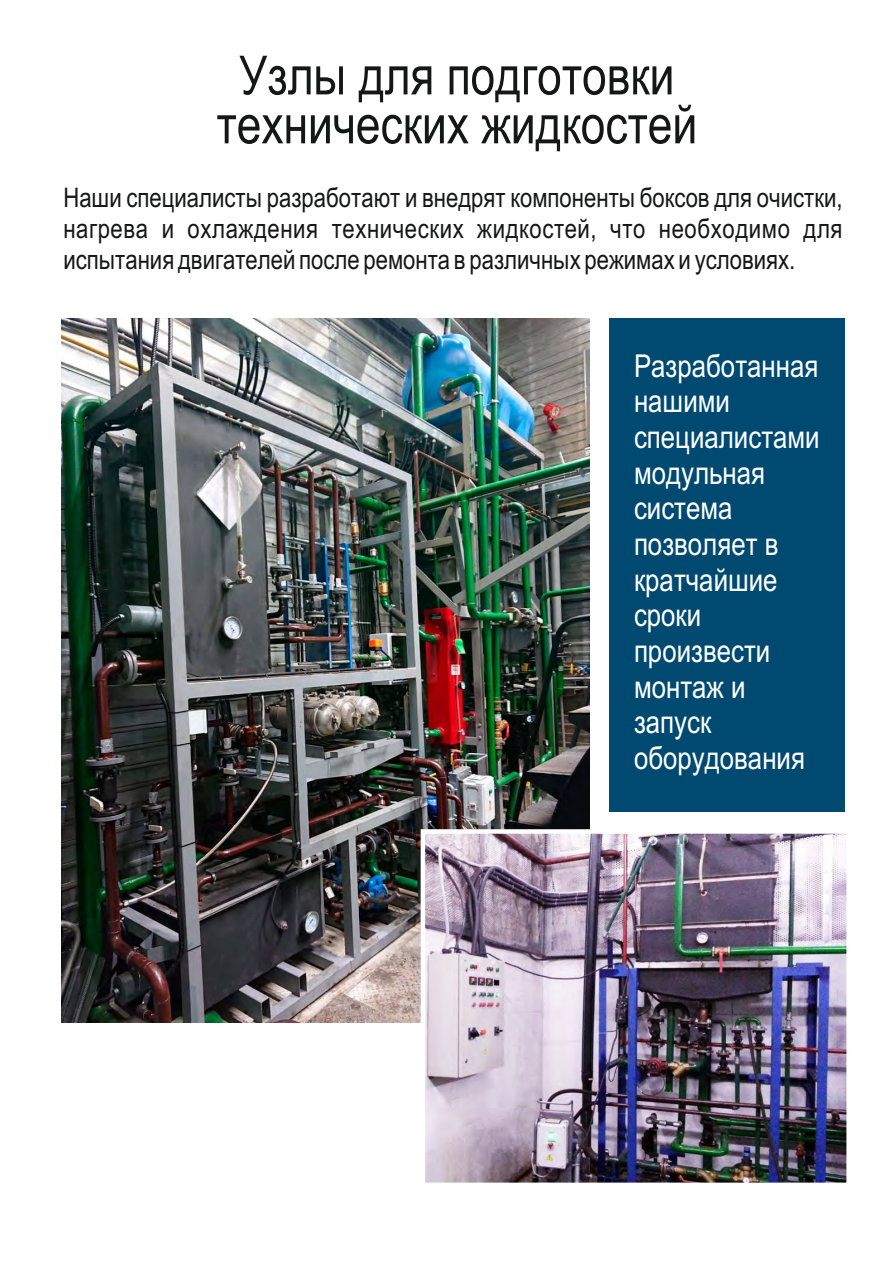
<style>
.page{position:relative;width:893px;height:1263px;background:#fff}
.page>*{position:absolute;margin:0;border:0;box-sizing:border-box;transform-origin:0 0}
.t1{font:54px/48.9px "Arial Narrow";color:#151616;text-align:center}
.t2{font:31.5px/35.7px "Arial Narrow";color:#fff}
.t3{font:27px/30.6px "Arial Narrow";color:#151616;text-align:justify}
</style>
<div class="page">
<div style="left:609px;top:319px;width:236px;height:493px;background:#004a71"></div>
<img style="left:61px;top:319px;width:528px;height:704px">
<img style="left:426px;top:834px;width:420px;height:348px">
<div style="left:421px;top:829px;width:430px;height:358px;border:4px solid #fff"></div>
<h1 class="t1" style="left:216px;top:56px;width:482px">Узлы для подготовки технических жидкостей</h1>
<p class="t3" style="left:63px;top:185px;width:781px">Наши специалисты разработают и внедрят компоненты боксов для очистки, нагрева и охлаждения технических жидкостей, что необходимо для испытания двигателей после ремонта в различных режимах и условиях.</p>
<p class="t2" style="left:634px;top:350px;width:187px">Разработанная нашими специалистами модульная система позволяет в кратчайшие сроки произвести монтаж и запуск оборудования</p>
</div>
